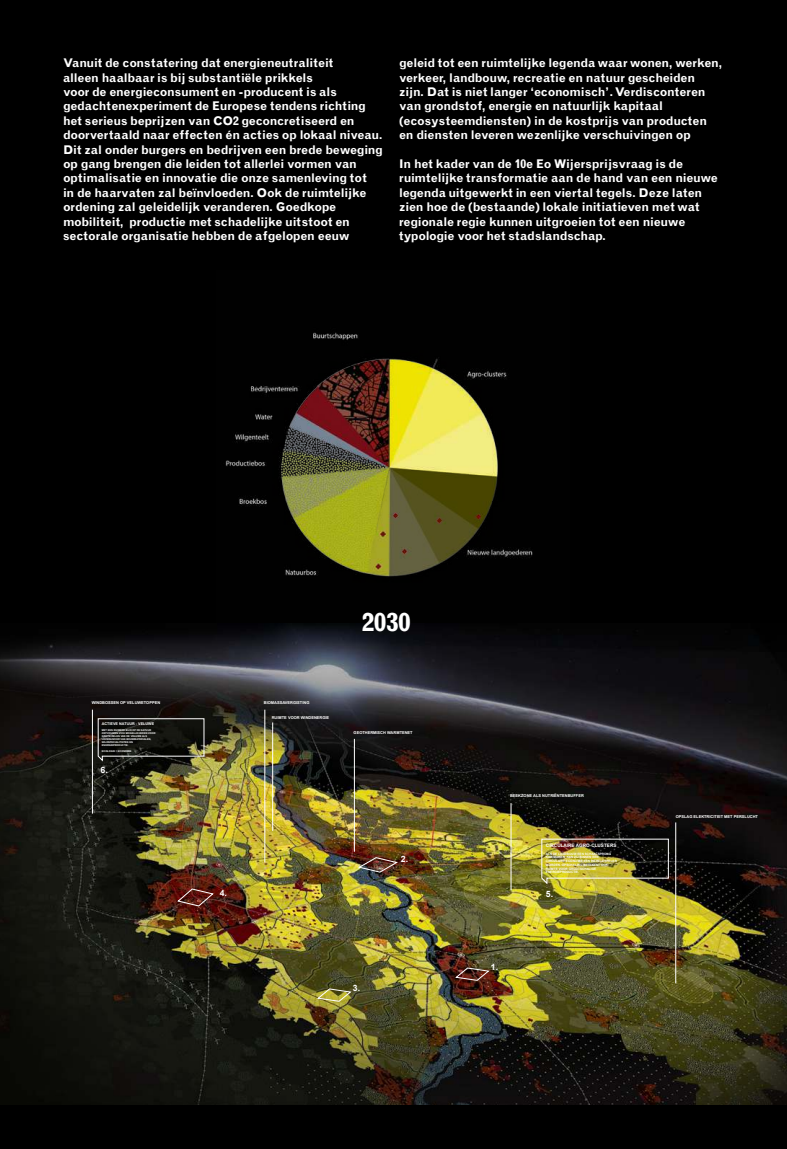
<style>
.page{position:relative;width:787px;height:1149px;background:#fff}
.page>*{position:absolute;margin:0;border:0;box-sizing:border-box;transform-origin:0 0}
.t1{font:700 25.2px "Grotesque MT Std";color:#fff}
.t2{font:700 12px/14.4px "Grotesque MT Std";letter-spacing:-.02em;color:#fff}
.t3{font:700 8.7px "Arial";color:#fff}
.t4{font:700 4.65px "Arial";color:#fff}
.t5{font:700 3.9px "Arial";color:#fff}
.t6{font:700 3.75px "Arial";color:#fff}
.t7{font:700 3.15px/3.8px "Arial";color:#fff}
.t8{font:700 2.55px/3px "Arial";color:#fff}
</style>
<div class="page">
<div style="left:0;top:0;width:787px;height:1148px;background:#000"></div>
<img style="left:0;top:634px;width:787px;height:469px">
<svg style="left:357px;top:856px;width:41px;height:16px"></svg>
<svg style="left:316px;top:987px;width:36px;height:14px"></svg>
<svg style="left:177px;top:888px;width:37px;height:18px"></svg>
<img style="left:541px;top:838px;width:127px;height:45px">
<hr style="left:354px;top:738px;width:1px;height:113px;background:#fff">
<svg style="left:454px;top:966px;width:36px;height:15px"></svg>
<hr style="left:675px;top:822px;width:1px;height:160px;background:#fff">
<hr style="left:511px;top:802px;width:1px;height:88px;background:#fff">
<hr style="left:272px;top:722px;width:1px;height:108px;background:#fff">
<hr style="left:264px;top:709px;width:1px;height:153px;background:#fff">
<svg style="left:98px;top:718px;width:106px;height:42px"></svg>
<hr style="left:92px;top:709px;width:1px;height:104px;background:#fff">
<img style="left:217px;top:332px;width:352px;height:340px">
<p class="t2" style="left:63px;top:57px;width:321px">Vanuit de constatering dat energieneutraliteit<br>alleen haalbaar is bij substantiële prikkels<br>voor de energieconsument en -producent is als gedachtenexperiment de Europese tendens richting het serieus beprijzen van CO2 geconcretiseerd en doorvertaald naar effecten én acties op lokaal niveau.<br>Dit zal onder burgers en bedrijven een brede beweging op gang brengen die leiden tot allerlei vormen van optimalisatie en innovatie die onze samenleving tot<br>in de haarvaten zal beïnvloeden. Ook de ruimtelijke ordening zal geleidelijk veranderen. Goedkope mobiliteit, productie met schadelijke uitstoot en sectorale organisatie hebben de afgelopen eeuw</p>
<p class="t2" style="left:399px;top:57px;width:325px">geleid tot een ruimtelijke legenda waar wonen, werken, verkeer, landbouw, recreatie en natuur gescheiden zijn. Dat is niet langer ‘economisch’. Verdisconteren van grondstof, energie en natuurlijk kapitaal (ecosysteemdiensten) in de kostprijs van producten en diensten leveren wezenlijke verschuivingen op</p>
<p class="t2" style="left:399px;top:157px;width:320px">In het kader van de 10e Eo Wijersprijsvraag is de ruimtelijke transformatie aan de hand van een nieuwe legenda uitgewerkt in een viertal tegels. Deze laten zien hoe de (bestaande) lokale initiatieven met wat regionale regie kunnen uitgroeien tot een nieuwe typologie voor het stadslandschap.</p>
<p class="t5" style="left:92px;top:701px;width:70px">WINDBOSSEN OP VELUWETOPPEN</p>
<p class="t6" style="left:102px;top:722px;width:54px">ACTIEVE NATUUR - VELUWE</p>
<p class="t8" style="left:102px;top:728px;width:55px">MET EEN RUIMERE BLIK OP DE NATUUR<br>ONTVOUWEN ZICH MOGELIJKHEDEN VOOR<br>GROTE DELEN VAN DE VELUWE ALS<br>LEVERANCIER VAN BOUWMATERIALEN,<br>WILDSPECIALITEITEN EN<br>ENERGIEPRODUCTIE.</p>
<p class="t8" style="left:102px;top:749px;width:31px">ECOLOGIE = ECONOMIE</p>
<p class="t3" style="left:101px;top:766px;width:9px">6.</p>
<h1 class="t1" style="left:362px;top:612px;width:50px">2030</h1>
<p class="t5" style="left:264px;top:701px;width:47px">BIOMASSAVERGISTING</p>
<p class="t5" style="left:272px;top:715px;width:59px">RUIMTE VOOR WINDENERGIE</p>
<p class="t5" style="left:353px;top:731px;width:61px">GEOTHERMISCH WARMTENET</p>
<p class="t3" style="left:220px;top:889px;width:9px">4.</p>
<p class="t3" style="left:401px;top:855px;width:9px">2.</p>
<p class="t3" style="left:353px;top:984px;width:9px">3.</p>
<p class="t5" style="left:510px;top:794px;width:75px">BEEKZONE ALS NUTRIËNTENBUFFER</p>
<p class="t4" style="left:546px;top:843px;width:72px">CIRCULAIRE AGRO-CLUSTERS</p>
<p class="t7" style="left:546px;top:851px;width:72px">ALS DE LANDBOUW EEN SCHAALSPRONG<br>KAN MAKEN, KAN ZIJ BINNEN EEN<br>CIRCULAIRE ECONOMIE EEN WERELDSPELER<br>WORDEN. OPSCHALING BETEKENT OOK:<br>RUIMTE VOOR GROOTSCHALIGE<br>ENERGIEPRODUCTIE.</p>
<p class="t3" style="left:546px;top:890px;width:9px">5.</p>
<p class="t3" style="left:491px;top:963px;width:9px">1.</p>
<p class="t5" style="left:675px;top:814px;width:84px">OPSLAG ELEKTRICITEIT MET PERSLUCHT</p>
</div>
